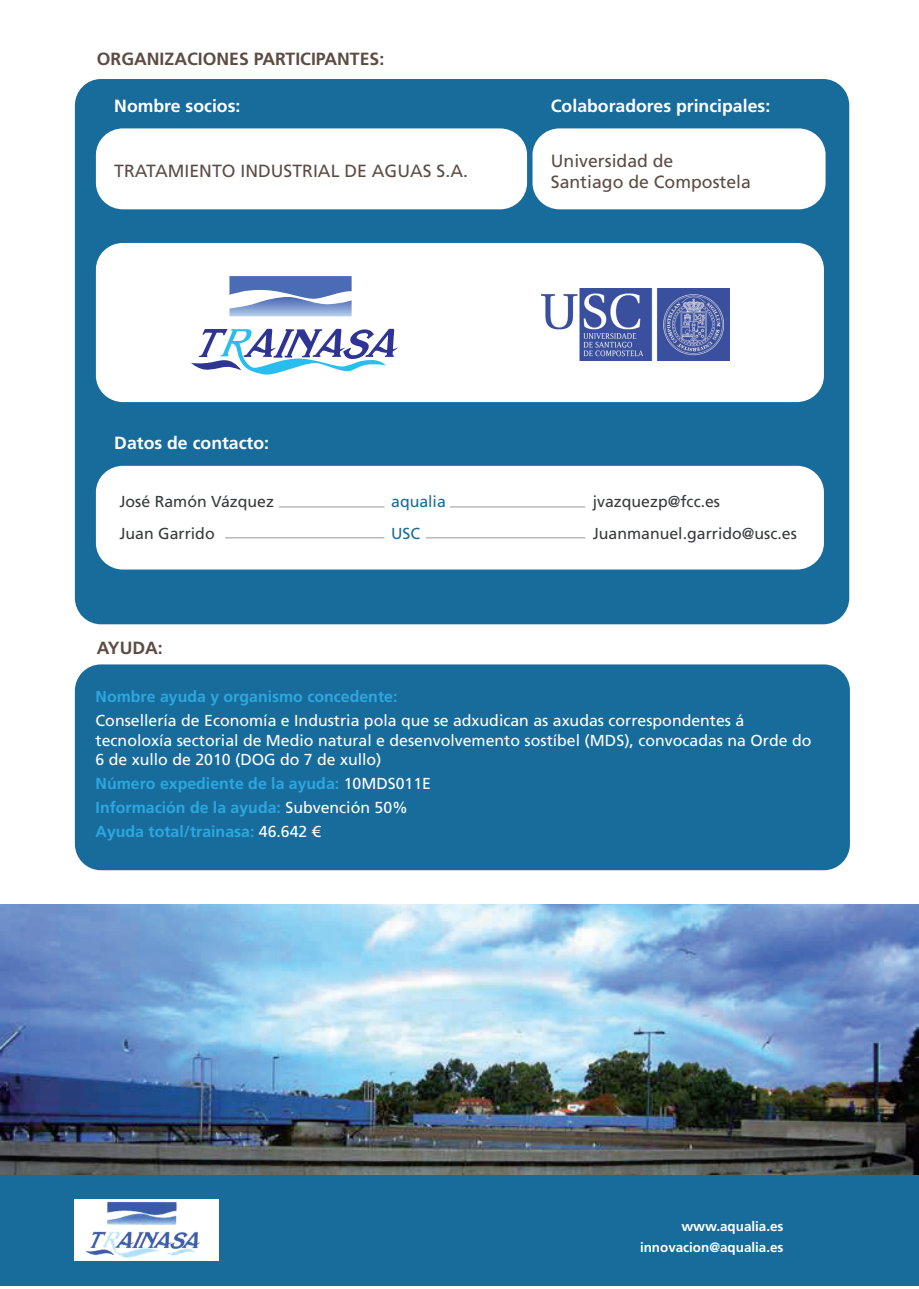
<style>
.page{position:relative;width:919px;height:1289px;background:#fff}
.page>*{position:absolute;margin:0;border:0;box-sizing:border-box;transform-origin:0 0}
.t1{font:17.7px/21.1px "Frutiger LT Std";color:#5d4c44}
.t2{font:700 17.7px "Frutiger LT Std";color:#fff}
.t3{font:700 17.7px "Frutiger LT Std";color:#5d4c44}
.t4{font:15.9px/19.5px "Frutiger LT Std";color:#fff}
.t5{font:700 15.9px/24px "Frutiger LT Std";color:#2da7df}
.t6{font:15.9px/31.8px "Frutiger LT Std";color:#383b3c}
.t7{font:15.9px/31.8px "Frutiger LT Std";color:#186c9c}
.t8{font:700 13.5px/21px "Frutiger LT Std";color:#fff;text-align:right}
.s1{font-weight:400;color:#fff}
</style>
<div class="page">
<img style="left:1px;top:904px;width:917px;height:271px">
<div style="left:75px;top:664px;width:774px;height:206px;background:#186c9c;border-radius:26px"></div>
<div style="left:75px;top:79px;width:774px;height:545px;background:#186c9c;border-radius:26px"></div>
<div style="left:96px;top:128px;width:431px;height:81px;background:#fff;border-radius:27px"></div>
<div style="left:96px;top:243px;width:727px;height:159px;background:#fff;border-radius:27px"></div>
<div style="left:532px;top:128px;width:293px;height:81px;background:#fff;border-radius:27px"></div>
<div style="left:96px;top:466px;width:727px;height:103px;background:#fff;border-radius:27px"></div>
<hr style="left:426px;top:537px;width:159px;height:1px;background:#96989b">
<hr style="left:225px;top:537px;width:159px;height:1px;background:#96989b">
<hr style="left:279px;top:506px;width:105px;height:1px;background:#96989b">
<hr style="left:450px;top:506px;width:135px;height:1px;background:#96989b">
<div style="left:0;top:1175px;width:918px;height:111px;background:#186c9c"></div>
<img style="left:75px;top:1199px;width:143px;height:61px">
<svg style="left:229px;top:276px;width:122px;height:40px"></svg>
<svg style="left:191px;top:329px;width:207px;height:46px"></svg>
<img style="left:542px;top:289px;width:187px;height:72px">
<p class="t3" style="left:97px;top:48px;width:289px">ORGANIZACIONES PARTICIPANTES:</p>
<p class="t2" style="left:114px;top:95px;width:128px">Nombre socios:</p>
<p class="t1" style="left:114px;top:160px;width:355px">TRATAMIENTO INDUSTRIAL DE AGUAS S.A.</p>
<p class="t2" style="left:551px;top:95px;width:221px">Colaboradores principales:</p>
<p class="t1" style="left:551px;top:150px;width:201px">Universidad de<br>Santiago de Compostela</p>
<p class="t2" style="left:114px;top:432px;width:156px">Datos de contacto:</p>
<p class="t6" style="left:119px;top:485px;width:156px">José Ramón Vázquez<br>Juan Garrido</p>
<p class="t7" style="left:391px;top:485px;width:56px">aqualia<br>USC</p>
<p class="t6" style="left:592px;top:485px;width:206px">jvazquezp@fcc.es<br>Juanmanuel.garrido@usc.es</p>
<p class="t3" style="left:97px;top:637px;width:67px">AYUDA:</p>
<p class="t5" style="left:96px;top:684px;width:303px">Nombre ayuda y organismo concedente:</p>
<p class="t4" style="left:96px;top:710px;width:717px">Consellería de Economía e Industria pola que se adxudican as axudas correspondentes á tecnoloxía sectorial de Medio natural e desenvolvemento sostíbel (MDS), convocadas na Orde do<br>6 de xullo de 2010 (DOG do 7 de xullo)</p>
<p class="t5" style="left:96px;top:771px;width:337px">Número expediente de la ayuda: <span class="s1">10MDS011E<br></span>Información de la ayuda: <span class="s1">Subvención 50%<br></span>Ayuda total/trainasa: <span class="s1">46.642 €</span></p>
<p class="t8" style="left:640px;top:1215px;width:145px">www.aqualia.es innovacion@aqualia.es</p>
</div>
